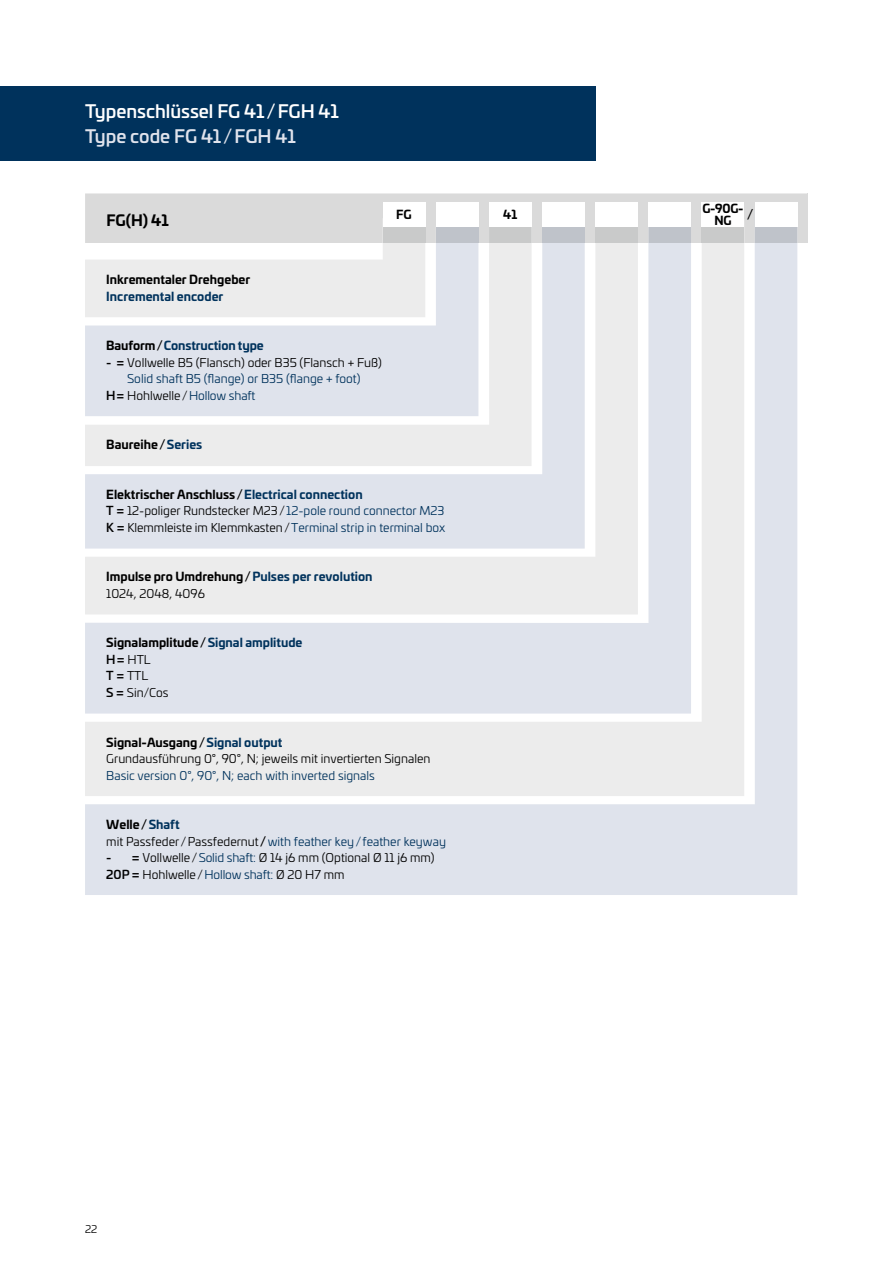
<style>
.page{position:relative;width:893px;height:1263px;background:#fff}
.page>*{position:absolute;margin:0;border:0;box-sizing:border-box;transform-origin:0 0}
.t1{font:500 18px "Univia Pro";color:#fff}
.t2{font:500 18px "Univia Pro";color:#e0e3ec}
.t3{font:700 15px "Univia Pro";color:#000}
.t4{font:700 12.3px "Univia Pro";color:#000}
.t5{font:12px/16.5px "Univia Pro";color:#000}
.t6{font:12px/16.5px "Univia Pro";color:#00325c}
.t7{font:700 12px/16.5px "Univia Pro";color:#000}
.t8{font:700 12px "Univia Pro";letter-spacing:-.01em;color:#00325c}
.t9{font:10.5px "Univia Pro";color:#000}
.s1{color:#000}
.s2{font-weight:500}
.s3{font-weight:500;color:#000}
.s4{color:#00325c}
.s5{font-weight:700}
.s6{font-weight:700;color:#00325c}
.s7{font-weight:400}
.s8{font-weight:700;color:#000}
</style>
<div class="page">
<svg style="left:85px;top:193px;width:723px;height:124px;background:#dbdbdb"></svg>
<div style="left:383px;top:218px;width:42px;height:25px;background:#c9caca"></div>
<div style="left:489px;top:221px;width:43px;height:22px;background:#c9caca"></div>
<div style="left:595px;top:224px;width:43px;height:19px;background:#c9caca"></div>
<div style="left:542px;top:219px;width:43px;height:24px;background:#bfc3ca"></div>
<div style="left:648px;top:219px;width:43px;height:24px;background:#bfc3ca"></div>
<svg style="left:85px;top:243px;width:712px;height:652px;background:#e2e6ee"></svg>
<div style="left:755px;top:209px;width:42px;height:34px;background:#bfc3ca"></div>
<svg style="left:85px;top:243px;width:659px;height:553px;background:#e8eaee"></svg>
<div style="left:702px;top:219px;width:42px;height:24px;background:#c9caca"></div>
<div style="left:383px;top:202px;width:42px;height:25px;background:#fff"></div>
<div style="left:436px;top:202px;width:42px;height:24px;background:#fff"></div>
<div style="left:489px;top:202px;width:43px;height:24px;background:#fff"></div>
<div style="left:702px;top:202px;width:42px;height:24px;background:#fff"></div>
<div style="left:648px;top:202px;width:43px;height:24px;background:#fff"></div>
<div style="left:595px;top:202px;width:43px;height:24px;background:#fff"></div>
<div style="left:542px;top:202px;width:43px;height:24px;background:#fff"></div>
<div style="left:755px;top:202px;width:42px;height:24px;background:#fff"></div>
<div style="left:0;top:86px;width:595px;height:75px;background:#00325c"></div>
<h1 class="t1" style="left:85px;top:97px;width:255px">Typenschlüssel FG 41 / FGH 41</h1>
<h1 class="t2" style="left:85px;top:122px;width:212px">Type code FG 41 / FGH 41</h1>
<p class="t3" style="left:106px;top:209px;width:64px">FG(H) 41</p>
<p class="t7" style="left:396px;top:205px;width:17px">FG</p>
<p class="t7" style="left:503px;top:205px;width:16px">41</p>
<p class="t7" style="left:106px;top:270px;width:145px">Inkrementaler Drehgeber</p>
<p class="t8" style="left:106px;top:286px;width:119px">Incremental encoder</p>
<p class="t8" style="left:106px;top:336px;width:159px"><span class="s1">Bauform /</span> Construction type</p>
<p class="t5" style="left:106px;top:354px;width:277px"><span class="s2">- =</span> Vollwelle B5 (Flansch) oder B35 (Flansch + Fuß)</p>
<p class="t6" style="left:127px;top:370px;width:235px">Solid shaft B5 (flange) or B35 (flange + foot)</p>
<p class="t6" style="left:106px;top:387px;width:151px"><span class="s3">H =</span> <span class="s1">Hohlwelle /</span> Hollow shaft</p>
<p class="t7" style="left:106px;top:436px;width:97px">Baureihe / <span class="s4">Series</span></p>
<p class="t5" style="left:106px;top:486px;width:341px"><span class="s5">Elektrischer Anschluss /</span> <span class="s6">Electrical connection<br></span><span class="s2">T =</span> 12-poliger Rundstecker M23 / <span class="s4">12-pole round connector M23<br></span><span class="s2">K =</span> Klemmleiste im Klemmkasten / <span class="s4">Terminal strip in terminal box</span></p>
<p class="t7" style="left:106px;top:568px;width:268px">Impulse pro Umdrehung / <span class="s4">Pulses per revolution<br></span><span class="s7">1024, 2048, 4096</span></p>
<p class="t7" style="left:106px;top:634px;width:198px">Signalamplitude / <span class="s4">Signal amplitude<br></span><span class="s2">H =</span> <span class="s7">HTL<br></span><span class="s2">T =</span> <span class="s7">TTL<br></span><span class="s2">S =</span> <span class="s7">Sin/Cos</span></p>
<p class="t5" style="left:106px;top:733px;width:326px"><span class="s5">Signal-Ausgang /</span> <span class="s6">Signal output<br></span>Grundausführung 0°, 90°, N; jeweils mit invertierten Signalen</p>
<p class="t6" style="left:106px;top:766px;width:270px">Basic version 0°, 90°, N; each with inverted signals</p>
<p class="t6" style="left:106px;top:816px;width:341px"><span class="s8">Welle /</span> <span class="s5">Shaft<br></span><span class="s1">mit Passfeder / Passfedernut</span> <span class="s8">/</span> with feather key / feather keyway</p>
<p class="t5" style="left:106px;top:849px;width:330px"><span class="s2">- =</span> Vollwelle / <span class="s4">Solid shaft:</span> Ø 14 j6 mm (Optional Ø 11 j6 mm)<br><span class="s2">20P =</span> Hohlwelle / <span class="s4">Hollow shaft:</span> Ø 20 H7 mm</p>
<p class="t9" style="left:85px;top:1221px;width:14px">22</p>
<p class="t7" style="left:702px;top:202px;width:43px;line-height:12px;text-align:center">G-90G-<br>NG</p>
<p class="t4" style="left:747px;top:205px;width:8px">/</p>
</div>
